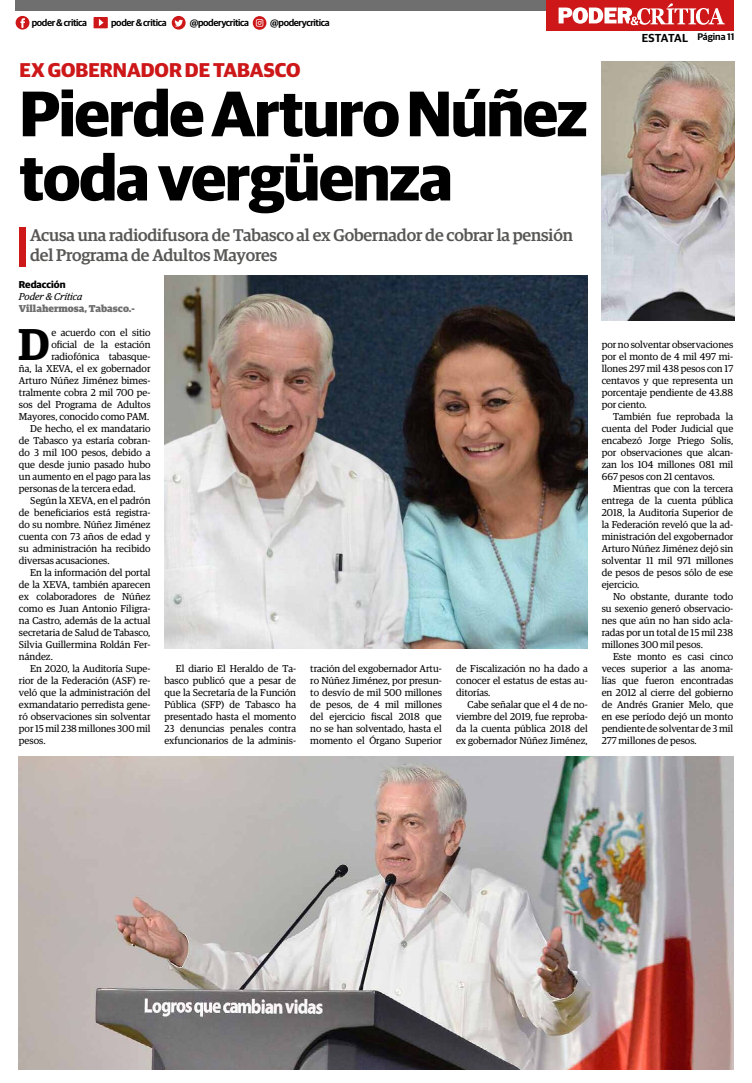
<style>
.page{position:relative;width:752px;height:1083px;background:#fff}
.page>*{position:absolute;margin:0;border:0;box-sizing:border-box;transform-origin:0 0}
.t1{font:700 64.4px/64.2px "Guardian Sans";letter-spacing:-.02em;color:#000}
.t2{font:600 44.6px "Guardian Egyp";color:#000}
.t3{font:700 20px "Guardian Sans";color:#cd1719}
.t4{font:500 17px/20.4px "Guardian Egyp";letter-spacing:-.01em;color:#575756}
.t5{font:10px/12px "Guardian Egyp";color:#000;text-align:justify}
.t6{font:900 10px "Guardian Egyp";color:#706f6f}
.t7{font:italic 10px "Guardian Egyp";color:#000}
.t8{font:700 10px "Guardian Sans";color:#000}
.t9{font:600 9.6px "Guardian Sans";letter-spacing:-.04em;color:#000}
.t10{font:600 9.6px "Guardian Sans";letter-spacing:-.005em;color:#000}
.s1{font-size:11.6px}
</style>
<div class="page">
<div style="left:546px;top:0;width:187px;height:31px;background:#cd1719"></div>
<div style="left:16px;top:0;width:530px;height:11px;background:#706f6f"></div>
<svg style="left:558px;top:3px;width:166px;height:22px"></svg>
<div style="left:19px;top:227px;width:6px;height:40px;background:#cd1719"></div>
<img style="left:601px;top:61px;width:132px;height:259px">
<img style="left:164px;top:275px;width:423px;height:373px">
<img style="left:19px;top:756px;width:713px;height:314px">
<svg style="left:93px;top:17px;width:15px;height:11px"></svg>
<svg style="left:252px;top:16px;width:14px;height:14px"></svg>
<svg style="left:172px;top:16px;width:13px;height:14px"></svg>
<svg style="left:16px;top:16px;width:13px;height:14px"></svg>
<p class="t9" style="left:32px;top:15px;width:57px">poder &amp; critica</p>
<p class="t9" style="left:111px;top:15px;width:57px">poder &amp; critica</p>
<p class="t9" style="left:190px;top:15px;width:61px">@poderycritica</p>
<p class="t9" style="left:270px;top:15px;width:61px">@poderycritica</p>
<h3 class="t3" style="left:20px;top:55px;width:282px">EX GOBERNADOR DE TABASCO</h3>
<h1 class="t1" style="left:19px;top:76px;width:569px">Pierde Arturo Núñez toda vergüenza</h1>
<h3 class="t4" style="left:30px;top:223px;width:544px">Acusa una radiodifusora de Tabasco al ex Gobernador de cobrar la pensión del Programa de Adultos Mayores</h3>
<p class="t8" style="left:19px;top:277px;width:48px">Redacción</p>
<p class="t7" style="left:19px;top:290px;width:65px">Poder &amp; Crítica</p>
<p class="t6" style="left:19px;top:301px;width:117px">Villahermosa, Tabasco.-</p>
<h2 class="t2" style="left:18px;top:311px;width:33px">D</h2>
<p class="t5" style="left:51px;top:326px;width:100px">e acuerdo con el sitio</p>
<p class="t5" style="left:51px;top:338px;width:100px">oficial de la estación</p>
<p class="t5" style="left:51px;top:350px;width:100px">radiofónica tabasque-</p>
<p class="t5" style="left:19px;top:362px;width:133px">ña, la XEVA, el ex gobernador</p>
<p class="t5" style="left:19px;top:374px;width:133px">Arturo Núñez Jiménez bimes-</p>
<p class="t5" style="left:19px;top:386px;width:133px">tralmente cobra 2 mil 700 pe-</p>
<p class="t5" style="left:19px;top:398px;width:133px">sos del Programa de Adultos</p>
<p class="t5" style="left:19px;top:410px;width:132px">Mayores, conocido como PAM.</p>
<p class="t5" style="left:30px;top:422px;width:122px">De hecho, el ex mandatario</p>
<p class="t5" style="left:19px;top:434px;width:133px">de Tabasco ya estaría cobran-</p>
<p class="t5" style="left:19px;top:446px;width:133px">do 3 mil 100 pesos, debido a</p>
<p class="t5" style="left:19px;top:458px;width:133px">que desde junio pasado hubo</p>
<p class="t5" style="left:19px;top:470px;width:133px">un aumento en el pago para las</p>
<p class="t5" style="left:19px;top:482px;width:118px">personas de la tercera edad.</p>
<p class="t5" style="left:30px;top:494px;width:122px">Según la XEVA, en el padrón</p>
<p class="t5" style="left:19px;top:506px;width:133px">de beneficiarios está registra-</p>
<p class="t5" style="left:19px;top:518px;width:133px">do su nombre. Núñez Jiménez</p>
<p class="t5" style="left:19px;top:530px;width:133px">cuenta con 73 años de edad y</p>
<p class="t5" style="left:19px;top:542px;width:133px">su administración ha recibido</p>
<p class="t5" style="left:19px;top:554px;width:92px">diversas acusaciones.</p>
<p class="t5" style="left:30px;top:566px;width:122px">En la información del portal</p>
<p class="t5" style="left:19px;top:578px;width:133px">de la XEVA, también aparecen</p>
<p class="t5" style="left:19px;top:590px;width:133px">ex colaboradores de Núñez</p>
<p class="t5" style="left:19px;top:602px;width:133px">como es Juan Antonio Filigra-</p>
<p class="t5" style="left:19px;top:614px;width:133px">na Castro, además de la actual</p>
<p class="t5" style="left:19px;top:626px;width:133px">secretaria de Salud de Tabasco,</p>
<p class="t5" style="left:19px;top:638px;width:133px">Silvia Guillermina Roldán Fer-</p>
<p class="t5" style="left:19px;top:650px;width:35px">nández.</p>
<p class="t5" style="left:30px;top:662px;width:122px">En 2020, la Auditoría Supe-</p>
<p class="t5" style="left:19px;top:674px;width:133px">rior de la Federación (ASF) re-</p>
<p class="t5" style="left:19px;top:686px;width:133px">veló que la administración del</p>
<p class="t5" style="left:19px;top:698px;width:133px">exmandatario perredista gene-</p>
<p class="t5" style="left:19px;top:710px;width:133px">ró observaciones sin solventar</p>
<p class="t5" style="left:19px;top:722px;width:133px">por 15 mil 238 millones 300 mil</p>
<p class="t5" style="left:19px;top:734px;width:28px">pesos.</p>
<p class="t5" style="left:164px;top:662px;width:133px;text-indent:11px">El diario El Heraldo de Ta&shy;basco publicó que a pesar de que la Secretaría de la Función Pública (SFP) de Tabasco ha presentado hasta el momento 23 denuncias penales contra exfuncionarios de la adminis-</p>
<p class="t5" style="left:310px;top:662px;width:133px">tración del exgobernador Artu&shy;ro Núñez Jiménez, por presun&shy;to desvío de mil 500 millones de pesos, de 4 mil millones del ejercicio fiscal 2018 que no se han solventado, hasta el momento el Órgano Superior</p>
<p class="t5" style="left:456px;top:662px;width:133px">de Fiscalización no ha dado a conocer el estatus de estas au&shy;ditorías.</p>
<p class="t5" style="left:456px;top:698px;width:133px;text-indent:11px">Cabe señalar que el 4 de no&shy;viembre del 2019, fue reproba&shy;da la cuenta pública 2018 del ex gobernador Núñez Jiménez,</p>
<p class="t10" style="left:641px;top:30px;width:94px"><span class="s1">ESTATAL</span> Página 11</p>
<p class="t5" style="left:601px;top:338px;width:133px">por no solventar observaciones por el monto de 4 mil 497 mi&shy;llones 297 mil 438 pesos con 17 centavos y que representa un porcentaje pendiente de 43.88 por ciento.</p>
<p class="t5" style="left:601px;top:410px;width:133px;text-indent:11px">También fue reprobada la cuenta del Poder Judicial que encabezó Jorge Priego Solís, por observaciones que alcan&shy;zan los 104 millones 081 mil 667 pesos con 21 centavos.</p>
<p class="t5" style="left:601px;top:482px;width:133px;text-indent:11px">Mientras que con la tercera entrega de la cuenta pública 2018, la Auditoría Superior de la Federación reveló que la ad&shy;ministración del exgobernador Arturo Núñez Jiménez dejó sin solventar 11 mil 971 millones de pesos de pesos sólo de ese ejercicio.</p>
<p class="t5" style="left:601px;top:590px;width:133px;text-indent:11px">No obstante, durante todo su sexenio generó observacio&shy;nes que aún no han sido acla&shy;radas por un total de 15 mil 238 millones 300 mil pesos.</p>
<p class="t5" style="left:601px;top:650px;width:133px;text-indent:11px">Este monto es casi cinco veces superior a las anoma&shy;lías que fueron encontradas en 2012 al cierre del gobierno de Andrés Granier Melo, que en ese período dejó un monto pendiente de solventar de 3 mil 277 millones de pesos.</p>
</div>
